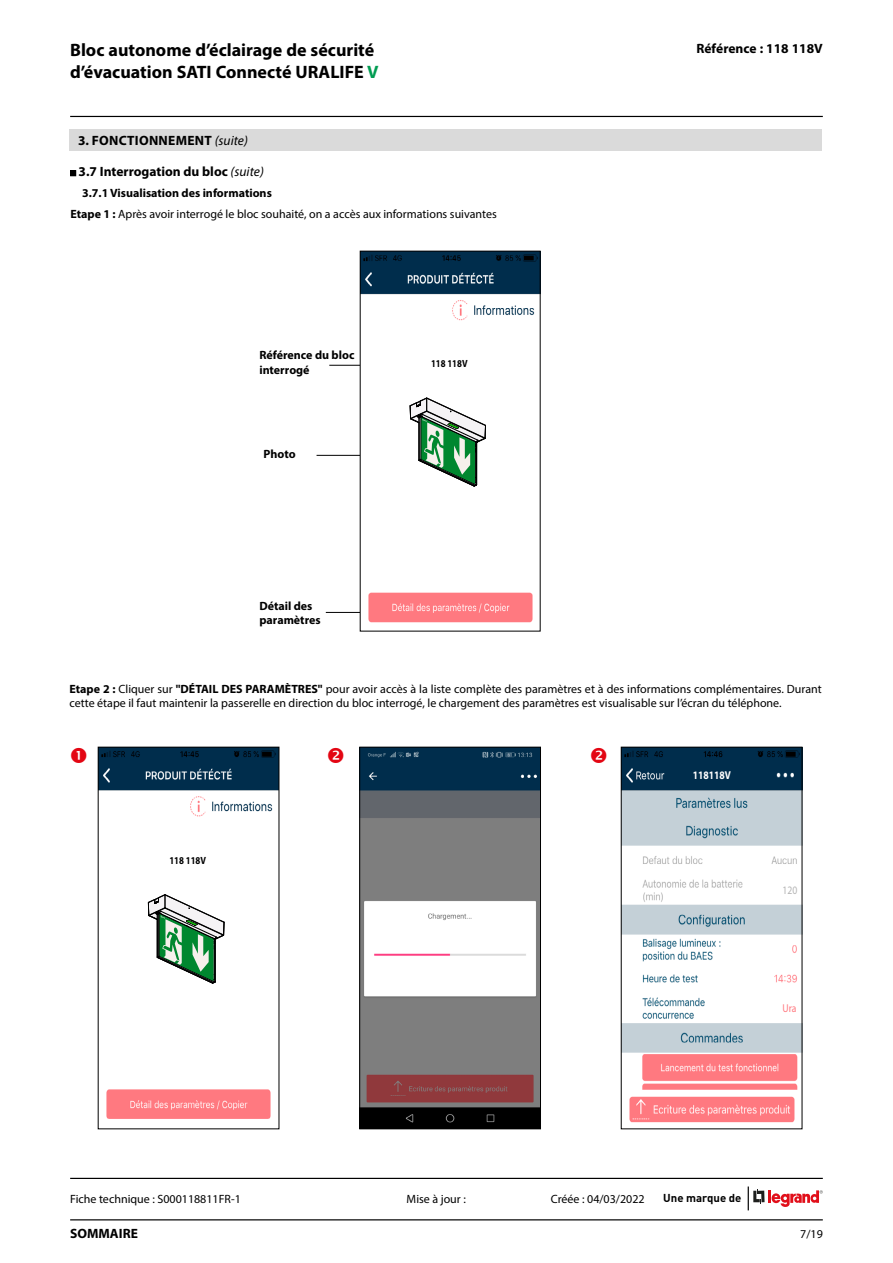
<style>
.page{position:relative;width:893px;height:1263px;background:#fff}
.page>*{position:absolute;margin:0;border:0;box-sizing:border-box;transform-origin:0 0}
.t1{font:700 18px "Myriad Pro";color:#000}
.t2{font:700 13.5px "Myriad Pro";color:#000}
.t3{font:700 13.5px "Myriad Pro";letter-spacing:.02em;color:#000}
.t4{font:12px/14.4px "Myriad Pro";color:#000}
.t5{font:700 12px/14.4px "Myriad Pro";color:#000}
.t6{font:700 11.4px "DIN Pro";color:#000}
.t7{font:700 11.4px "Myriad Pro";color:#fff;scale:.84 1}
.t8{font:11.4px "Myriad Pro";color:#ff7980;scale:.84 1}
.t9{font:11.4px "Myriad Pro";color:#b4b4b4;scale:.84 1}
.t10{font:700 10.5px "Myriad Pro";color:#000;scale:.84 1}
.s1{color:#009c52}
.s2{font-weight:400;font-style:italic}
.s3{font-weight:700}
</style>
<div class="page">
<hr style="left:70px;top:1219px;width:753px;height:1px;background:#000">
<hr style="left:70px;top:1178px;width:753px;height:1px;background:#000">
<hr style="left:70px;top:116px;width:753px;height:1px;background:#000">
<svg style="left:748px;top:1186px;width:75px;height:24px"></svg>
<div style="left:70px;top:130px;width:752px;height:21px;background:#dadada"></div>
<hr style="left:329px;top:365px;width:152px;height:1px;background:#000">
<hr style="left:317px;top:455px;width:203px;height:1px;background:#000">
<hr style="left:326px;top:612px;width:134px;height:1px;background:#000">
<img style="left:362px;top:253px;width:177px;height:370px">
<div style="left:428px;top:358px;width:42px;height:12px;background:#fff"></div>
<svg style="left:410px;top:398px;width:76px;height:89px"></svg>
<img style="left:361px;top:749px;width:178px;height:378px">
<div style="left:359px;top:747px;width:182px;height:382px;border:1px solid #000"></div>
<img style="left:623px;top:749px;width:177px;height:374px">
<div style="left:758px;top:1003px;width:39px;height:11px;background:#fff"></div>
<div style="left:758px;top:885px;width:39px;height:12px;background:#fff"></div>
<div style="left:693px;top:769px;width:38px;height:12px;background:#002d4c"></div>
<div style="left:621px;top:747px;width:181px;height:382px;border:1px solid #000"></div>
<img style="left:100px;top:749px;width:177px;height:370px">
<div style="left:166px;top:854px;width:42px;height:13px;background:#fff"></div>
<svg style="left:148px;top:894px;width:77px;height:90px"></svg>
<svg style="left:70px;top:170px;width:6px;height:6px"></svg>
<h1 class="t1" style="left:70px;top:38px;width:306px">Bloc autonome d’éclairage de sécurité</h1>
<p class="t2" style="left:696px;top:39px;width:128px">Référence : 118 118V</p>
<h1 class="t1" style="left:70px;top:60px;width:310px">d’évacuation SATI Connecté URALIFE <span class="s1">V</span></h1>
<p class="t3" style="left:78px;top:132px;width:171px">3. FONCTIONNEMENT <span class="s2">(suite)</span></p>
<p class="t2" style="left:79px;top:163px;width:187px">3.7 Interrogation du bloc <span class="s2">(suite)</span></p>
<p class="t5" style="left:82px;top:185px;width:191px">3.7.1 Visualisation des informations</p>
<p class="t4" style="left:70px;top:206px;width:428px"><span class="s3">Etape 1 :</span> Après avoir interrogé le bloc souhaité, on a accès aux informations suivantes</p>
<p class="t5" style="left:259px;top:347px;width:97px">Référence du bloc</p>
<p class="t5" style="left:259px;top:362px;width:52px">interrogé</p>
<p class="t5" style="left:264px;top:446px;width:34px">Photo</p>
<p class="t5" style="left:259px;top:598px;width:63px">Détail des paramètres</p>
<p class="t10" style="left:431px;top:357px;width:45px">118 118V</p>
<p class="t4" style="left:70px;top:681px;width:754px"><span class="s3">Etape 2 :</span> Cliquer sur <span class="s3">"DÉTAIL DES PARAMÈTRES"</span> pour avoir accès à la liste complète des paramètres et à des informations complémentaires. Durant cette étape il faut maintenir la passerelle en direction du bloc interrogé, le chargement des paramètres est visualisable sur l’écran du téléphone.</p>
<p class="t10" style="left:169px;top:853px;width:45px">118 118V</p>
<p class="t7" style="left:693px;top:768px;width:47px">118118V</p>
<p class="t9" style="left:782px;top:883px;width:19px">120</p>
<p class="t8" style="left:782px;top:1001px;width:18px">Ura</p>
<p class="t4" style="left:70px;top:1192px;width:172px">Fiche technique : S000118811FR-1</p>
<p class="t4" style="left:407px;top:1192px;width:61px">Mise à jour :</p>
<p class="t4" style="left:551px;top:1192px;width:95px">Créée : 04/03/2022</p>
<p class="t6" style="left:663px;top:1188px;width:80px">Une marque de</p>
<p class="t2" style="left:70px;top:1224px;width:69px">SOMMAIRE</p>
<p class="t4" style="left:800px;top:1226px;width:24px">7/19</p>
</div>
